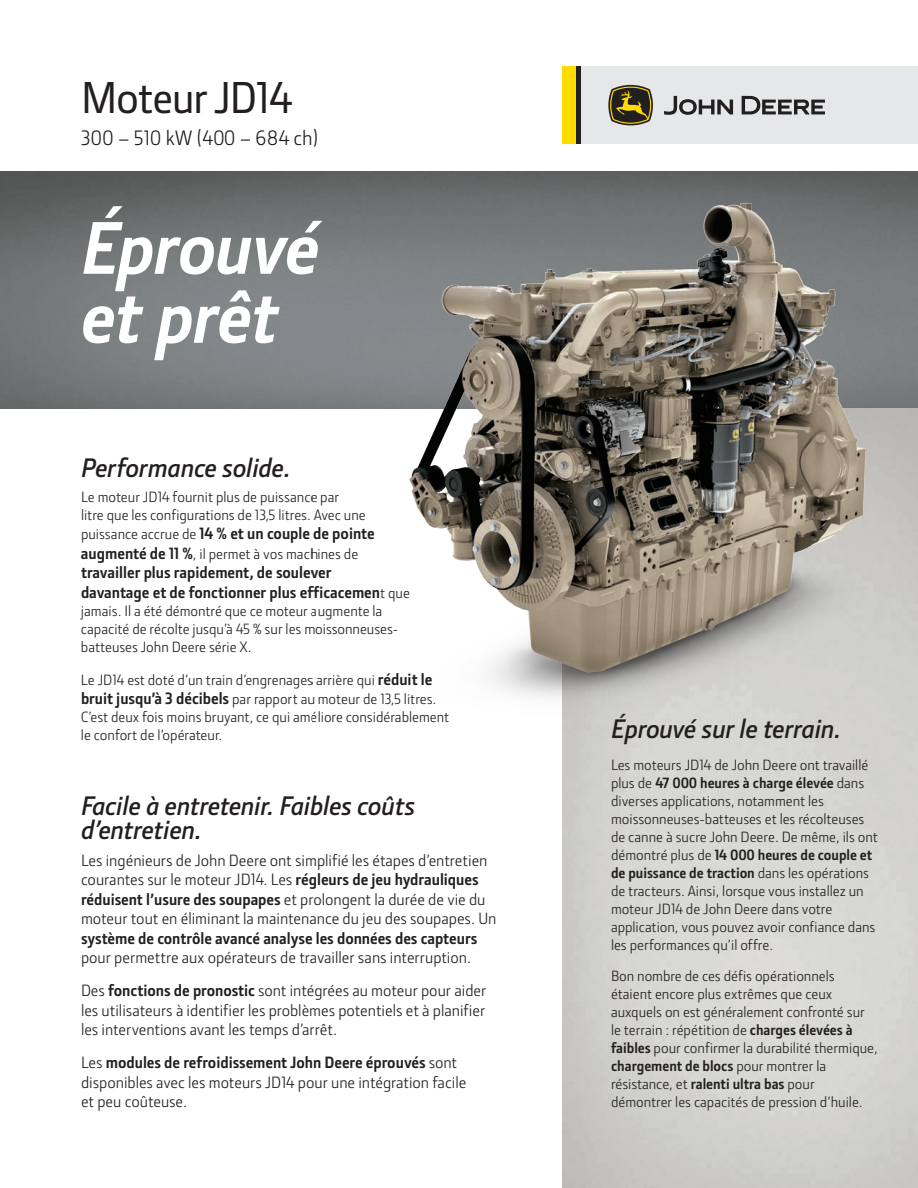
<style>
.page{position:relative;width:918px;height:1188px;background:#fff}
.page>*{position:absolute;margin:0;border:0;box-sizing:border-box;transform-origin:0 0}
.Cover_subhead{font:italic 700 75px/69px "JD Sans Pro";letter-spacing:-.015em;color:#fff}
.Cover_subhead-2{font:500 45px "JD Sans Pro";letter-spacing:-.025em;color:#231f20}
._14_16_Semibold_Ital{font:italic 600 27px/24px "JD Sans Pro";letter-spacing:-.005em;color:#231f20}
.Cover_subhead-3{font:21px "JD Sans Pro";color:#231f20}
._10_12_Text{font:16.5px/19.5px "JD Sans Pro";color:#231f20}
._10_12_Text-2{font:700 16.5px/19.5px "JD Sans Pro";color:#231f20}
._10_12_Text-3{font:15px/18px "JD Sans Pro";color:#231f20}
.s1{font-weight:400;font-size:15px}
.s2{font-weight:700;font-size:16.5px}
.s3{font-weight:700}
</style>
<div class="page">
<img style="left:0;top:171px;width:918px;height:237px">
<div style="left:581px;top:66px;width:337px;height:78px;background:#e6e7e9"></div>
<svg style="left:664px;top:96px;width:161px;height:19px"></svg>
<svg style="left:608px;top:85px;width:45px;height:40px;background:#675e33"></svg>
<div style="left:562px;top:66px;width:14px;height:78px;background:#ffdc01"></div>
<div style="left:576px;top:66px;width:5px;height:78px;background:#231f20"></div>
<img style="left:314px;top:177px;width:604px;height:587px">
<p class="Cover_subhead-2" style="left:81px;top:68px;width:213px">Moteur JD14</p>
<p class="Cover_subhead-3" style="left:81px;top:125px;width:239px">300 – 510 kW (400 – 684 ch)</p>
<p class="Cover_subhead" style="left:81px;top:212px;width:240px">Éprouvé et prêt</p>
<p class="_14_16_Semibold_Ital" style="left:81px;top:455px;width:212px">Performance solide.</p>
<p class="_10_12_Text-3" style="left:81px;top:487px;width:286px">Le moteur JD14 fournit plus de puissance par<br>litre que les configurations de 13,5 litres. Avec une</p>
<p class="_10_12_Text-2" style="left:81px;top:523px;width:295px"><span class="s1">puissance accrue de</span> 14 % et un couple de pointe</p>
<p class="_10_12_Text-3" style="left:81px;top:544px;width:279px"><span class="s2">augmenté de 11 %</span>, il permet à vos machines de</p>
<p class="_10_12_Text-2" style="left:81px;top:562px;width:331px">travailler plus rapidement, de soulever<br>davantage et de fonctionner plus efficacemen<span class="s1">t que</span></p>
<p class="_10_12_Text-3" style="left:81px;top:601px;width:319px">jamais. Il a été démontré que ce moteur augmente la capacité de récolte jusqu’à 45 % sur les moissonneuses&shy;batteuses John Deere série X.</p>
<p class="_10_12_Text-3" style="left:81px;top:670px;width:357px;line-height:19.5px">Le JD14 est doté d’un train d’engrenages arrière qui <span class="s2">réduit le bruit jusqu’à 3 décibels</span> par rapport au moteur de 13,5 litres.</p>
<p class="_10_12_Text-3" style="left:81px;top:708px;width:370px">C’est deux fois moins bruyant, ce qui améliore considérablement le confort de l’opérateur.</p>
<p class="_14_16_Semibold_Ital" style="left:81px;top:793px;width:336px">Facile à entretenir. Faibles coûts d’entretien.</p>
<p class="_10_12_Text" style="left:81px;top:850px;width:417px">Les ingénieurs de John Deere ont simplifié les étapes d’entretien courantes sur le moteur JD14. Les <span class="s3">régleurs de jeu hydrauliques réduisent l’usure des soupapes</span> et prolongent la durée de vie du moteur tout en éliminant la maintenance du jeu des soupapes. Un <span class="s3">système de contrôle avancé analyse les données des capteurs </span>pour permettre aux opérateurs de travailler sans interruption.</p>
<p class="_10_12_Text" style="left:81px;top:980px;width:407px;text-align:justify">Des <span class="s3">fonctions de pronostic</span> sont intégrées au moteur pour aider les utilisateurs à identifier les problèmes potentiels et à planifier les interventions avant les temps d’arrêt.</p>
<p class="_10_12_Text" style="left:81px;top:1052px;width:387px">Les <span class="s3">modules de refroidissement John Deere éprouvés</span> sont disponibles avec les moteurs JD14 pour une intégration facile et peu coûteuse.</p>
<p class="_14_16_Semibold_Ital" style="left:611px;top:716px;width:232px">Éprouvé sur le terrain.</p>
<p class="_10_12_Text-3" style="left:611px;top:755px;width:268px">Les moteurs JD14 de John Deere ont travaillé plus de <span class="s3">47 000 heures à charge élevée</span> dans diverses applications, notamment les moissonneuses-batteuses et les récolteuses de canne à sucre John Deere. De même, ils ont démontré plus de <span class="s3">14 000 heures de couple et de puissance de traction</span> dans les opérations de tracteurs. Ainsi, lorsque vous installez un moteur JD14 de John Deere dans votre application, vous pouvez avoir confiance dans les performances qu’il offre.</p>
<p class="_10_12_Text-3" style="left:611px;top:967px;width:268px">Bon nombre de ces défis opérationnels étaient encore plus extrêmes que ceux auxquels on est généralement confronté sur le terrain : répétition de <span class="s3">charges élevées à faibles</span> pour confirmer la durabilité thermique, <span class="s3">chargement de blocs</span> pour montrer la résistance, et <span class="s3">ralenti ultra bas</span> pour démontrer les capacités de pression d’huile.</p>
</div>
